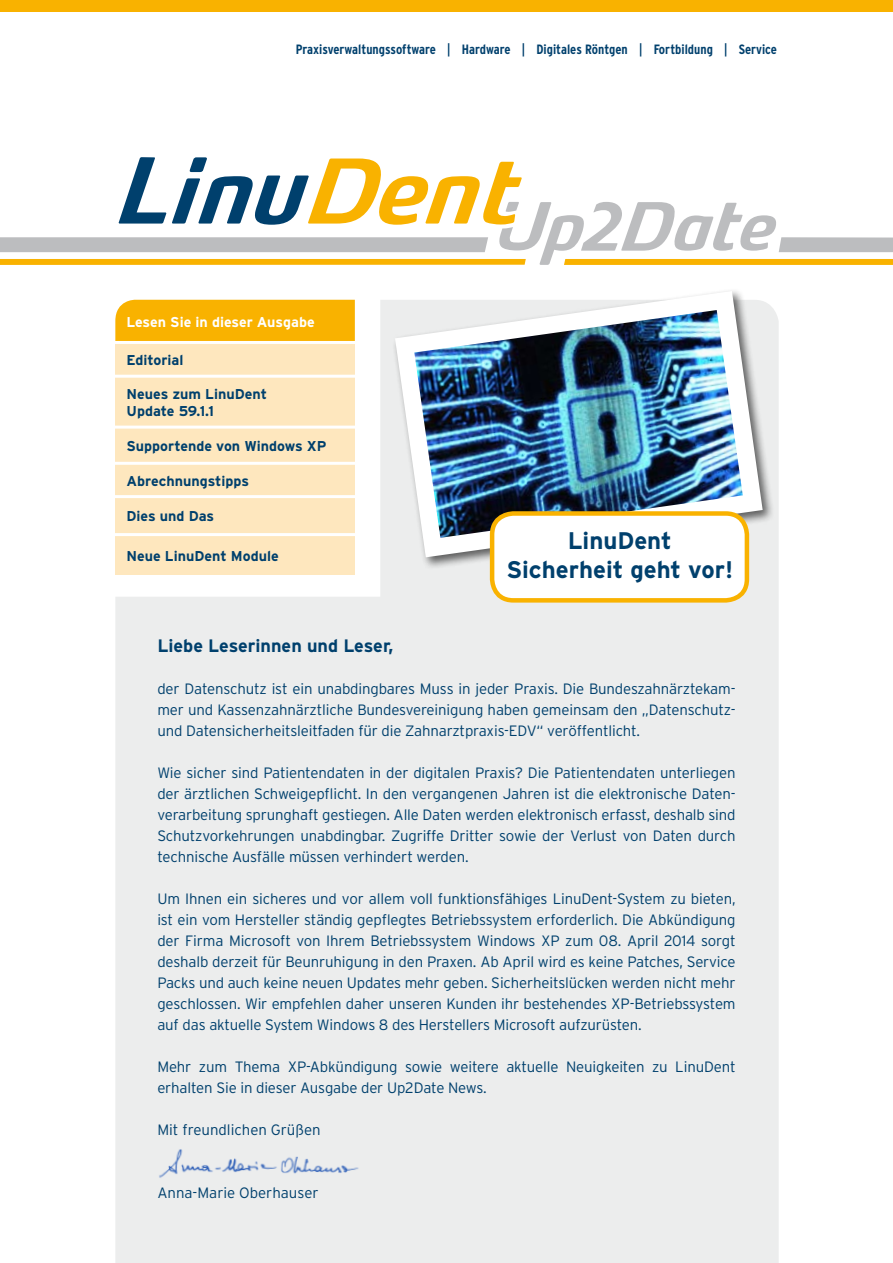
<style>
.page{position:relative;width:893px;height:1263px;background:#fff}
.page>*{position:absolute;margin:0;border:0;box-sizing:border-box;transform-origin:0 0}
.t1{font:700 24px/28.8px "Interstate";color:#00406d;text-align:center}
.t2{font:700 18px "Interstate";color:#00406d}
.t3{font:300 15px/21px "Interstate";letter-spacing:-.01em;color:#00406d;text-align:justify}
.t4{font:700 14.25px/17.1px "Interstate";color:#00406d}
.t5{font:700 14.25px "Interstate";color:#fff}
.t6{font:700 condensed 13.5px "Interstate";color:#00406d}
.s1{font-weight:400;font-stretch:normal}
</style>
<div class="page">
<div style="left:115px;top:300px;width:664px;height:963px;background:#eceded"></div>
<div style="left:0;top:0;width:893px;height:12px;background:#f9b200"></div>
<svg style="left:0;top:157px;width:893px;height:108px"></svg>
<div style="left:115px;top:300px;width:240px;height:41px;background:#f9b200"></div>
<div style="left:115px;top:344px;width:240px;height:231px;background:#fee7be"></div>
<img style="left:157px;top:1146px;width:206px;height:37px">
<hr style="left:114px;top:341px;width:247px;height:3px;background:#fff">
<hr style="left:114px;top:375px;width:247px;height:3px;background:#fff">
<hr style="left:114px;top:426px;width:247px;height:3px;background:#fff">
<hr style="left:114px;top:495px;width:247px;height:3px;background:#fff">
<hr style="left:114px;top:533px;width:247px;height:3px;background:#fff">
<hr style="left:114px;top:575px;width:247px;height:3px;background:#fff">
<hr style="left:114px;top:462px;width:247px;height:3px;background:#fff">
<div style="left:391px;top:287px;width:402px;height:290px;background:#000;opacity:.6"></div>
<svg style="left:395px;top:291px;width:368px;height:266px"></svg>
<img style="left:414px;top:310px;width:329px;height:228px">
<div style="left:492px;top:513px;width:255px;height:87px;background:#fff;border-radius:21px"></div>
<div style="left:490px;top:511px;width:259px;height:92px;border:4px solid #f9b200;border-radius:21px"></div>
<p class="t6" style="left:296px;top:42px;width:483px">Praxisverwaltungssoftware <span class="s1">|</span> Hardware <span class="s1">|</span> Digitales Röntgen <span class="s1">|</span> Fortbildung <span class="s1">|</span> Service</p>
<p class="t5" style="left:126px;top:314px;width:190px">Lesen Sie in dieser Ausgabe</p>
<p class="t4" style="left:126px;top:351px;width:58px">Editorial</p>
<p class="t4" style="left:126px;top:385px;width:142px">Neues zum LinuDent<br>Update 59.1.1</p>
<p class="t4" style="left:126px;top:437px;width:202px">Supportende von Windows XP</p>
<p class="t4" style="left:126px;top:472px;width:124px">Abrechnungstipps</p>
<p class="t4" style="left:126px;top:508px;width:89px">Dies und Das</p>
<p class="t4" style="left:126px;top:548px;width:154px">Neue LinuDent Module</p>
<h1 class="t1" style="left:506px;top:526px;width:228px">LinuDent<br>Sicherheit geht vor!</h1>
<p class="t2" style="left:157px;top:636px;width:237px">Liebe Leserinnen und Leser,</p>
<p class="t3" style="left:157px;top:678px;width:580px">der Datenschutz ist ein unabdingbares Muss in jeder Praxis. Die Bundeszahnärztekam&shy;mer und Kassenzahnärztliche Bundesvereinigung haben gemeinsam den „Datenschutz&shy;und Datensicherheitsleitfaden für die Zahnarztpraxis-EDV“ veröffentlicht.</p>
<p class="t3" style="left:157px;top:762px;width:580px">Wie sicher sind Patientendaten in der digitalen Praxis? Die Patientendaten unterliegen der ärztlichen Schweigepflicht. In den vergangenen Jahren ist die elektronische Daten&shy;verarbeitung sprunghaft gestiegen. Alle Daten werden elektronisch erfasst, deshalb sind Schutzvorkehrungen unabdingbar. Zugriffe Dritter sowie der Verlust von Daten durch technische Ausfälle müssen verhindert werden.</p>
<p class="t3" style="left:157px;top:888px;width:580px">Um Ihnen ein sicheres und vor allem voll funktionsfähiges LinuDent-System zu bieten, ist ein vom Hersteller ständig gepflegtes Betriebssystem erforderlich. Die Abkündigung der Firma Microsoft von Ihrem Betriebssystem Windows XP zum 08. April 2014 sorgt deshalb derzeit für Beunruhigung in den Praxen. Ab April wird es keine Patches, Service Packs und auch keine neuen Updates mehr geben. Sicherheitslücken werden nicht mehr geschlossen. Wir empfehlen daher unseren Kunden ihr bestehendes XP-Betriebssystem auf das aktuelle System Windows 8 des Herstellers Microsoft aufzurüsten.</p>
<p class="t3" style="left:157px;top:1056px;width:580px">Mehr zum Thema XP-Abkündigung sowie weitere aktuelle Neuigkeiten zu LinuDent erhalten Sie in dieser Ausgabe der Up2Date News.</p>
<p class="t3" style="left:157px;top:1119px;width:165px">Mit freundlichen Grüßen</p>
<p class="t3" style="left:157px;top:1182px;width:163px">Anna-Marie Oberhauser</p>
</div>
